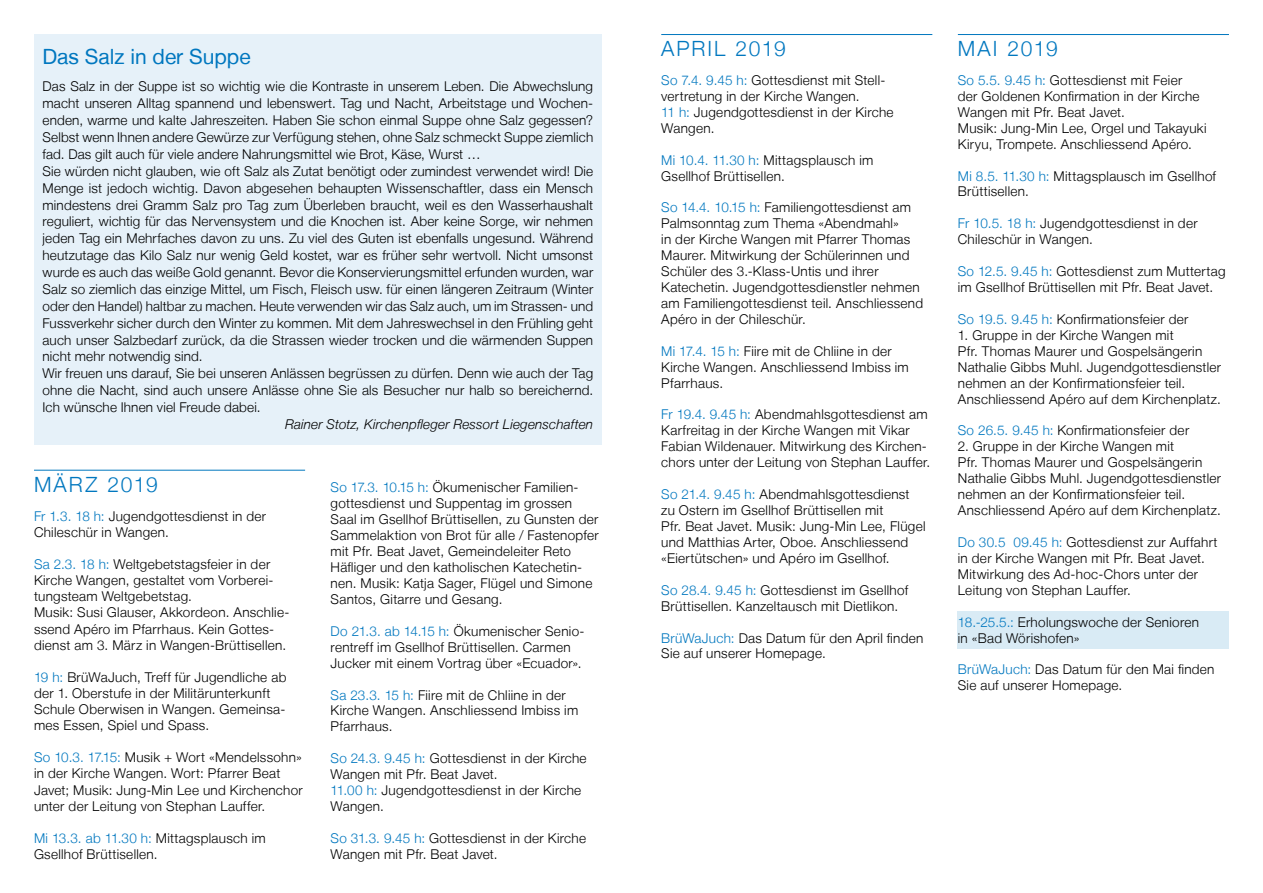
<style>
.page{position:relative;width:1263px;height:893px;background:#fff}
.page>*{position:absolute;margin:0;border:0;box-sizing:border-box;transform-origin:0 0}
.t1{font:300 21px "Helvetica Neue LT";letter-spacing:.08em;color:#0077bf}
.t2{font:21px "Helvetica Neue LT";color:#0077bf}
.t3{font:300 13.5px/15.9px "Helvetica Neue LT";letter-spacing:.02em;color:#000}
.t4{font:italic 300 13.5px "Helvetica Neue LT";letter-spacing:.01em;color:#000}
.s1{color:#0077bf}
</style>
<div class="page">
<div style="left:958px;top:611px;width:271px;height:37px;background:#d9ebf5"></div>
<hr style="left:34px;top:470px;width:271px;height:1px;background:#0077bf">
<hr style="left:661px;top:34px;width:271px;height:1px;background:#0077bf">
<hr style="left:958px;top:34px;width:271px;height:1px;background:#0077bf">
<div style="left:34px;top:34px;width:568px;height:410px;background:#e6f1f9"></div>
<h1 class="t2" style="left:43px;top:44px;width:210px">Das Salz in der Suppe</h1>
<p class="t3" style="left:43px;top:78px;width:552px;line-height:16.8px">Das Salz in der Suppe ist so wichtig wie die Kontraste in unserem Leben. Die Abwechslung macht unseren Alltag spannend und lebenswert. Tag und Nacht, Arbeitstage und Wochen&shy;enden, warme und kalte Jahreszeiten. Haben Sie schon einmal Suppe ohne Salz gegessen?<br>Selbst wenn Ihnen andere Gewürze zur Verfügung stehen, ohne Salz schmeckt Suppe ziemlich fad. Das gilt auch für viele andere Nahrungsmittel wie Brot, Käse, Wurst …<br>Sie würden nicht glauben, wie oft Salz als Zutat benötigt oder zumindest verwendet wird! Die Menge ist jedoch wichtig. Davon abgesehen behaupten Wissenschaftler, dass ein Mensch mindestens drei Gramm Salz pro Tag zum Überleben braucht, weil es den Wasserhaushalt reguliert, wichtig für das Nervensystem und die Knochen ist. Aber keine Sorge, wir nehmen jeden Tag ein Mehrfaches davon zu uns. Zu viel des Guten ist ebenfalls ungesund. Während heutzutage das Kilo Salz nur wenig Geld kostet, war es früher sehr wertvoll. Nicht umsonst wurde es auch das weiße Gold genannt. Bevor die Konservierungsmittel erfunden wurden, war Salz so ziemlich das einzige Mittel, um Fisch, Fleisch usw. für einen längeren Zeitraum (Winter oder den Handel) haltbar zu machen. Heute verwenden wir das Salz auch, um im Strassen- und Fussverkehr sicher durch den Winter zu kommen. Mit dem Jahreswechsel in den Frühling geht auch unser Salzbedarf zurück, da die Strassen wieder trocken und die wärmenden Suppen nicht mehr notwendig sind.<br>Wir freuen uns darauf, Sie bei unseren Anlässen begrüssen zu dürfen. Denn wie auch der Tag ohne die Nacht, sind auch unsere Anlässe ohne Sie als Besucher nur halb so bereichernd.<br>Ich wünsche Ihnen viel Freude dabei.</p>
<p class="t4" style="left:285px;top:416px;width:310px">Rainer Stotz, Kirchenpfleger Ressort Liegenschaften</p>
<h1 class="t1" style="left:34px;top:472px;width:125px">MÄRZ 2019</h1>
<p class="t3" style="left:34px;top:508px;width:234px"><span class="s1">Fr 1.3. 18 h:</span> Jugendgottesdienst in der<br>Chileschür in Wangen.</p>
<p class="t3" style="left:34px;top:556px;width:257px"><span class="s1">Sa 2.3. 18 h:</span> Weltgebetstagsfeier in der Kirche Wangen, gestaltet vom Vorberei&shy;tungsteam Weltgebetstag.<br>Musik: Susi Glauser, Akkordeon. Anschlie&shy;ssend Apéro im Pfarrhaus. Kein Gottes&shy;dienst am 3. März in Wangen-Brüttisellen.</p>
<p class="t3" style="left:34px;top:669px;width:254px"><span class="s1">19 h:</span> BrüWaJuch, Treff für Jugendliche ab der 1. Oberstufe in der Militärunterkunft Schule Oberwisen in Wangen. Gemeinsa&shy;mes Essen, Spiel und Spass.</p>
<p class="t3" style="left:34px;top:749px;width:270px"><span class="s1">So 10.3. 17.15:</span> Musik + Wort «Mendelssohn» in der Kirche Wangen. Wort: Pfarrer Beat Javet; Musik: Jung-Min Lee und Kirchenchor unter der Leitung von Stephan Lauffer.</p>
<p class="t3" style="left:34px;top:830px;width:233px"><span class="s1">Mi 13.3. ab 11.30 h:</span> Mittagsplausch im<br>Gsellhof Brüttisellen.</p>
<p class="t3" style="left:331px;top:479px;width:269px"><span class="s1">So 17.3. 10.15 h:</span> Ökumenischer Familien&shy;gottesdienst und Suppentag im grossen Saal im Gsellhof Brüttisellen, zu Gunsten der Sammelaktion von Brot für alle / Fastenopfer mit Pfr. Beat Javet, Gemeindeleiter Reto Häfliger und den katholischen Katechetin&shy;nen. Musik: Katja Sager, Flügel und Simone Santos, Gitarre und Gesang.</p>
<p class="t3" style="left:331px;top:623px;width:255px"><span class="s1">Do 21.3. ab 14.15 h:</span> Ökumenischer Senio&shy;rentreff im Gsellhof Brüttisellen. Carmen<br>Jucker mit einem Vortrag über «Ecuador».</p>
<p class="t3" style="left:331px;top:686px;width:249px"><span class="s1">Sa 23.3. 15 h:</span> Fiire mit de Chliine in der<br>Kirche Wangen. Anschliessend Imbiss im<br>Pfarrhaus.</p>
<p class="t3" style="left:331px;top:750px;width:257px"><span class="s1">So 24.3. 9.45 h:</span> Gottesdienst in der Kirche<br>Wangen mit Pfr. Beat Javet.<br><span class="s1">11.00 h:</span> Jugendgottesdienst in der Kirche<br>Wangen.</p>
<p class="t3" style="left:331px;top:830px;width:257px"><span class="s1">So 31.3. 9.45 h:</span> Gottesdienst in der Kirche<br>Wangen mit Pfr. Beat Javet.</p>
<h1 class="t1" style="left:661px;top:36px;width:126px">APRIL 2019</h1>
<p class="t3" style="left:661px;top:72px;width:234px"><span class="s1">So 7.4. 9.45 h:</span> Gottesdienst mit Stell&shy;vertretung in der Kirche Wangen.<br><span class="s1">11 h:</span> Jugendgottesdienst in der Kirche<br>Wangen.</p>
<p class="t3" style="left:661px;top:152px;width:214px"><span class="s1">Mi 10.4. 11.30 h:</span> Mittagsplausch im<br>Gsellhof Brüttisellen.</p>
<p class="t3" style="left:661px;top:199px;width:263px"><span class="s1">So 14.4. 10.15 h:</span> Familiengottesdienst am Palmsonntag zum Thema «Abendmahl»<br>in der Kirche Wangen mit Pfarrer Thomas Maurer. Mitwirkung der Schülerinnen und Schüler des 3.-Klass-Untis und ihrer Katechetin. Jugendgottesdienstler nehmen am Familiengottesdienst teil. Anschliessend Apéro in der Chileschür.</p>
<p class="t3" style="left:661px;top:343px;width:249px"><span class="s1">Mi 17.4. 15 h:</span> Fiire mit de Chliine in der<br>Kirche Wangen. Anschliessend Imbiss im<br>Pfarrhaus.</p>
<p class="t3" style="left:661px;top:406px;width:271px"><span class="s1">Fr 19.4. 9.45 h:</span> Abendmahlsgottesdienst am Karfreitag in der Kirche Wangen mit Vikar Fabian Wildenauer. Mitwirkung des Kirchen&shy;chors unter der Leitung von Stephan Lauffer.</p>
<p class="t3" style="left:661px;top:486px;width:266px"><span class="s1">So 21.4. 9.45 h:</span> Abendmahlsgottesdienst zu Ostern im Gsellhof Brüttisellen mit<br>Pfr. Beat Javet. Musik: Jung-Min Lee, Flügel und Matthias Arter, Oboe. Anschliessend «Eiertütschen» und Apéro im Gsellhof.</p>
<p class="t3" style="left:661px;top:582px;width:248px"><span class="s1">So 28.4. 9.45 h:</span> Gottesdienst im Gsellhof<br>Brüttisellen. Kanzeltausch mit Dietlikon.</p>
<p class="t3" style="left:661px;top:629px;width:264px"><span class="s1">BrüWaJuch:</span> Das Datum für den April finden<br>Sie auf unserer Homepage.</p>
<h1 class="t1" style="left:958px;top:36px;width:101px">MAI 2019</h1>
<p class="t3" style="left:958px;top:72px;width:250px"><span class="s1">So 5.5. 9.45 h:</span> Gottesdienst mit Feier<br>der Goldenen Konfirmation in der Kirche Wangen mit Pfr. Beat Javet.<br>Musik: Jung-Min Lee, Orgel und Takayuki Kiryu, Trompete. Anschliessend Apéro.</p>
<p class="t3" style="left:958px;top:167px;width:260px"><span class="s1">Mi 8.5. 11.30 h:</span> Mittagsplausch im Gsellhof<br>Brüttisellen.</p>
<p class="t3" style="left:958px;top:215px;width:241px"><span class="s1">Fr 10.5. 18 h:</span> Jugendgottesdienst in der<br>Chileschür in Wangen.</p>
<p class="t3" style="left:958px;top:263px;width:269px"><span class="s1">So 12.5. 9.45 h:</span> Gottesdienst zum Muttertag im Gsellhof Brüttisellen mit Pfr. Beat Javet.</p>
<p class="t3" style="left:958px;top:311px;width:232px"><span class="s1">So 19.5. 9.45 h:</span> Konfirmationsfeier der</p>
<p class="t3" style="left:958px;top:327px;width:265px">1. Gruppe in der Kirche Wangen mit<br>Pfr. Thomas Maurer und Gospelsängerin Nathalie Gibbs Muhl. Jugendgottesdienstler nehmen an der Konfirmationsfeier teil.<br>Anschliessend Apéro auf dem Kirchenplatz.</p>
<p class="t3" style="left:958px;top:422px;width:233px"><span class="s1">So 26.5. 9.45 h:</span> Konfirmationsfeier der</p>
<p class="t3" style="left:958px;top:438px;width:265px">2. Gruppe in der Kirche Wangen mit<br>Pfr. Thomas Maurer und Gospelsängerin Nathalie Gibbs Muhl. Jugendgottesdienstler nehmen an der Konfirmationsfeier teil.<br>Anschliessend Apéro auf dem Kirchenplatz.</p>
<p class="t3" style="left:958px;top:534px;width:261px"><span class="s1">Do 30.5 09.45 h:</span> Gottesdienst zur Auffahrt in der Kirche Wangen mit Pfr. Beat Javet.<br>Mitwirkung des Ad-hoc-Chors unter der Leitung von Stephan Lauffer.</p>
<p class="t3" style="left:958px;top:614px;width:243px"><span class="s1">18.-25.5.:</span> Erholungswoche der Senioren in «Bad Wörishofen»</p>
<p class="t3" style="left:958px;top:661px;width:258px"><span class="s1">BrüWaJuch:</span> Das Datum für den Mai finden<br>Sie auf unserer Homepage.</p>
</div>
